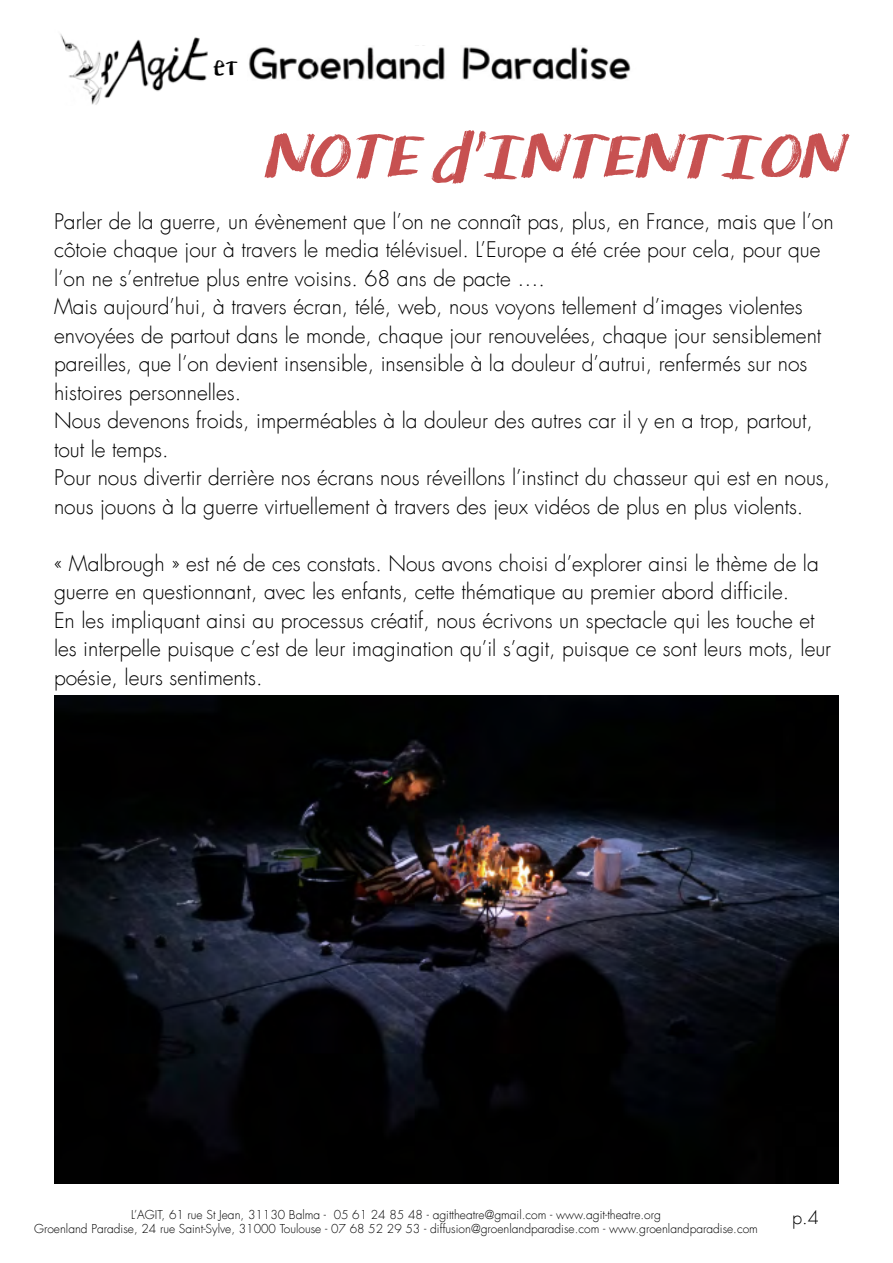
<style>
.page{position:relative;width:893px;height:1263px;background:#fff}
.page>*{position:absolute;margin:0;border:0;box-sizing:border-box;transform-origin:0 0}
.t1{font:italic 52.5px "KG Lifeis Messy";color:#c75151}
.t2{font:300 21px/28.5px "Futura LT";color:#000}
.t3{font:300 18px "Futura LT";color:#000}
.t4{font:18px "KG Lifeis Messy";color:#000}
.t5{font:300 12px/14.4px "Futura LT";color:#000;text-align:center}
</style>
<div class="page">
<img style="left:249px;top:45px;width:382px;height:35px">
<img style="left:60px;top:34px;width:148px;height:71px">
<img style="left:54px;top:695px;width:785px;height:488px">
<p class="t4" style="left:214px;top:54px;width:25px">et</p>
<h1 class="t1" style="left:261px;top:116px;width:600px">NOTEd’INTENTION</h1>
<p class="t2" style="left:54px;top:208px;width:781px">Parler de la guerre, un évènement que l’on ne connaît pas, plus, en France, mais que l’on côtoie chaque jour à travers le media télévisuel. L’Europe a été crée pour cela, pour que l’on ne s’entretue plus entre voisins. 68 ans de pacte ….<br>Mais aujourd’hui, à travers écran, télé, web, nous voyons tellement d’images violentes envoyées de partout dans le monde, chaque jour renouvelées, chaque jour sensiblement pareilles, que l’on devient insensible, insensible à la douleur d’autrui, renfermés sur nos histoires personnelles.<br>Nous devenons froids, imperméables à la douleur des autres car il y en a trop, partout, tout le temps.<br>Pour nous divertir derrière nos écrans nous réveillons l’instinct du chasseur qui est en nous, nous jouons à la guerre virtuellement à travers des jeux vidéos de plus en plus violents.</p>
<p class="t2" style="left:54px;top:550px;width:779px">« Malbrough » est né de ces constats. Nous avons choisi d’explorer ainsi le thème de la guerre en questionnant, avec les enfants, cette thématique au premier abord difficile.<br>En les impliquant ainsi au processus créatif, nous écrivons un spectacle qui les touche et les interpelle puisque c’est de leur imagination qu’il s’agit, puisque ce sont leurs mots, leur poésie, leurs sentiments.</p>
<p class="t5" style="left:34px;top:1207px;width:725px">L’AGIT, 61 rue St Jean, 31130 Balma - 05 61 24 85 48 - agittheatre@gmail.com - www.agit-theatre.org<br>Groenland Paradise, 24 rue Saint-Sylve, 31000 Toulouse - 07 68 52 29 53 - diffusion@groenlandparadise.com - www.groenlandparadise.com</p>
<p class="t3" style="left:792px;top:1206px;width:28px">p.4</p>
</div>
